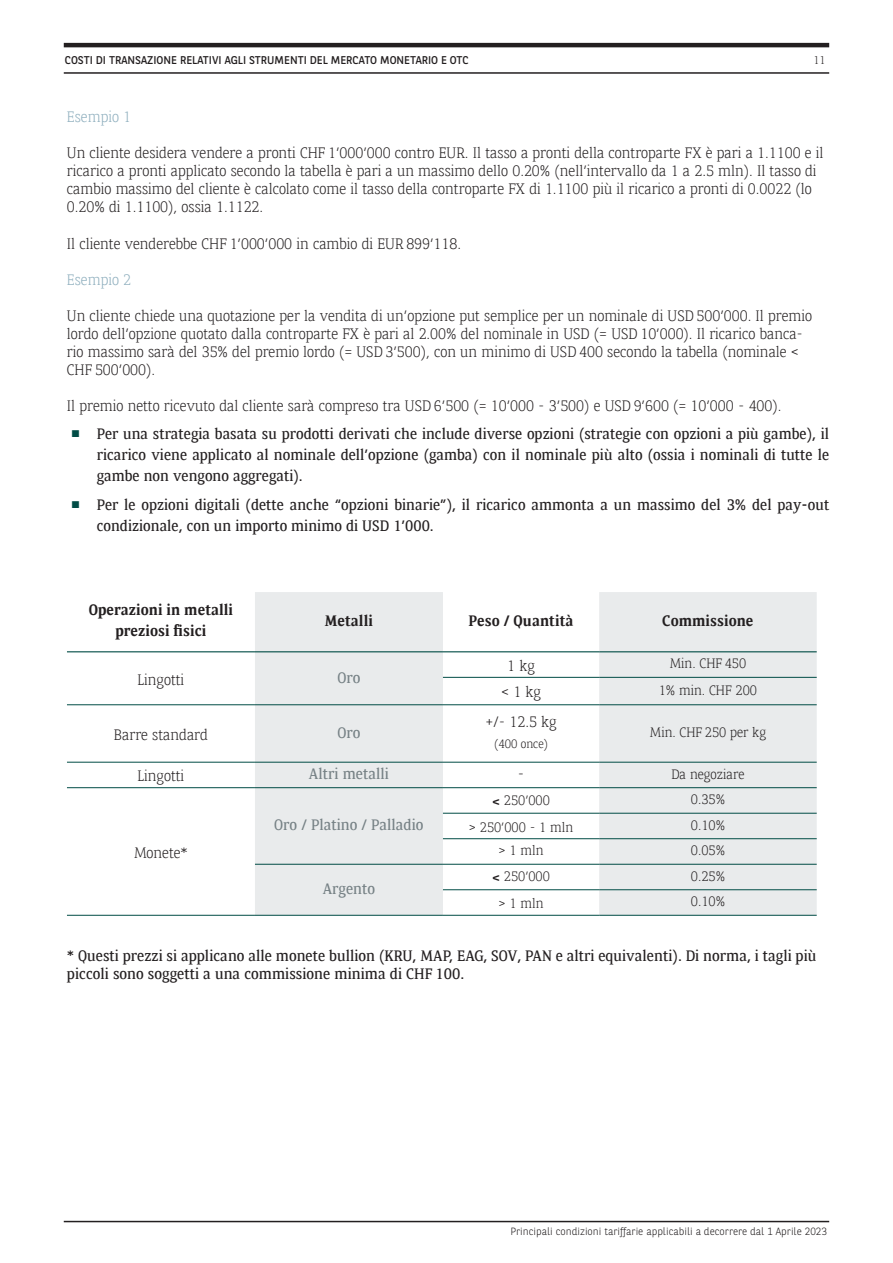
<style>
.page{position:relative;width:893px;height:1263px;background:#fff}
.page>*{position:absolute;margin:0;border:0;box-sizing:border-box;transform-origin:0 0}
.Paragraphe{font:300 15px/18px "BNPP Serif";color:#231f20}
.Sous-titres{font:15px/21px "BNPP Serif";color:#231f20}
.Paragraphe-2{font:700 15px/21px "BNPP Serif";color:#231f20;text-align:center}
.Paragraphe-3{font:15px "BNPP Serif";color:#768185}
.t1{font:300 15px "BNPP Serif";color:#8fafbe}
.Paragraphe-4{font:300 13.5px "BNPP Serif";color:#231f20}
.Paragraphe-5{font:300 12px "BNPP Serif";color:#231f20}
.puces_carrées_rouges{font:11.25px "BNPP Sans";color:#231f20}
.t2{font:300 11.25px "BNPP Serif";color:#231f20}
.t3{font:300 10.5px "BNPP Sans";color:#231f20}
.s1{font-family:"Times New Roman";color:#004c45}
.s2{font-family:"BNPP Sans";font-weight:400;font-size:15px}
</style>
<div class="page">
<hr style="left:64px;top:43px;width:765px;height:4px;background:#231f20">
<hr style="left:64px;top:72px;width:765px;height:2px;background:#231f20">
<hr style="left:64px;top:1221px;width:765px;height:1px;background:#231f20">
<svg style="left:67px;top:652px;width:532px;height:263px"></svg>
<div style="left:255px;top:592px;width:188px;height:323px;background:#e9ebec"></div>
<div style="left:599px;top:592px;width:218px;height:323px;background:#e9ebec"></div>
<hr style="left:67px;top:651px;width:188px;height:1px;background:#004c45">
<hr style="left:255px;top:651px;width:188px;height:1px;background:#004c45">
<hr style="left:443px;top:651px;width:156px;height:1px;background:#004c45">
<hr style="left:599px;top:651px;width:218px;height:1px;background:#004c45">
<hr style="left:443px;top:677px;width:156px;height:1px;background:#004c45">
<hr style="left:599px;top:677px;width:218px;height:1px;background:#004c45">
<hr style="left:67px;top:704px;width:188px;height:1px;background:#004c45">
<hr style="left:255px;top:704px;width:188px;height:1px;background:#004c45">
<hr style="left:443px;top:704px;width:156px;height:1px;background:#004c45">
<hr style="left:599px;top:704px;width:218px;height:1px;background:#004c45">
<hr style="left:67px;top:762px;width:188px;height:1px;background:#004c45">
<hr style="left:255px;top:762px;width:188px;height:1px;background:#004c45">
<hr style="left:443px;top:762px;width:156px;height:1px;background:#004c45">
<hr style="left:599px;top:762px;width:218px;height:1px;background:#004c45">
<hr style="left:67px;top:787px;width:188px;height:1px;background:#004c45">
<hr style="left:255px;top:787px;width:188px;height:1px;background:#004c45">
<hr style="left:443px;top:787px;width:156px;height:1px;background:#004c45">
<hr style="left:599px;top:787px;width:218px;height:1px;background:#004c45">
<hr style="left:443px;top:813px;width:156px;height:1px;background:#004c45">
<hr style="left:599px;top:813px;width:218px;height:1px;background:#004c45">
<hr style="left:443px;top:838px;width:156px;height:1px;background:#004c45">
<hr style="left:599px;top:838px;width:218px;height:1px;background:#004c45">
<hr style="left:255px;top:864px;width:188px;height:1px;background:#004c45">
<hr style="left:443px;top:864px;width:156px;height:1px;background:#004c45">
<hr style="left:599px;top:864px;width:218px;height:1px;background:#004c45">
<hr style="left:443px;top:889px;width:156px;height:1px;background:#004c45">
<hr style="left:599px;top:889px;width:218px;height:1px;background:#004c45">
<hr style="left:67px;top:915px;width:188px;height:1px;background:#004c45">
<hr style="left:255px;top:915px;width:188px;height:1px;background:#004c45">
<hr style="left:443px;top:915px;width:156px;height:1px;background:#004c45">
<hr style="left:599px;top:915px;width:218px;height:1px;background:#004c45">
<p class="puces_carrées_rouges" style="left:65px;top:53px;width:405px">COSTI DI TRANSAZIONE RELATIVI AGLI STRUMENTI DEL MERCATO MONETARIO E OTC</p>
<p class="t2" style="left:813px;top:52px;width:13px">11</p>
<p class="t1" style="left:67px;top:106px;width:66px">Esempio 1</p>
<p class="Paragraphe" style="left:67px;top:143px;width:758px">Un cliente desidera vendere a pronti CHF 1’000’000 contro EUR. Il tasso a pronti della controparte FX è pari a 1.1100 e il ricarico a pronti applicato secondo la tabella è pari a un massimo dello 0.20% (nell’intervallo da 1 a 2.5 mln). Il tasso di cambio massimo del cliente è calcolato come il tasso della controparte FX di 1.1100 più il ricarico a pronti di 0.0022 (lo 0.20% di 1.1100), ossia 1.1122.</p>
<p class="Paragraphe" style="left:67px;top:233px;width:396px">Il cliente venderebbe CHF 1’000’000 in cambio di EUR 899’118.</p>
<p class="t1" style="left:67px;top:268px;width:66px">Esempio 2</p>
<p class="Paragraphe" style="left:67px;top:305px;width:747px">Un cliente chiede una quotazione per la vendita di un’opzione put semplice per un nominale di USD 500’000. Il premio lordo dell’opzione quotato dalla controparte FX è pari al 2.00% del nominale in USD (= USD 10’000). Il ricarico banca&shy;rio massimo sarà del 35% del premio lordo (= USD 3’500), con un minimo di USD 400 secondo la tabella (nominale &lt; CHF 500’000).</p>
<p class="Paragraphe" style="left:67px;top:395px;width:716px">Il premio netto ricevuto dal cliente sarà compreso tra USD 6’500 (= 10’000 - 3’500) e USD 9’600 (= 10’000 - 400).</p>
<p class="Sous-titres" style="left:97px;top:422px;width:734px;text-align:justify;text-indent:-26px"><span class="s1">■</span> Per una strategia basata su prodotti derivati che include diverse opzioni (strategie con opzioni a più gambe), il ricarico viene applicato al nominale dell’opzione (gamba) con il nominale più alto (ossia i nominali di tutte le gambe non vengono aggregati).</p>
<p class="Sous-titres" style="left:97px;top:493px;width:734px;text-indent:-26px"><span class="s1">■</span> Per le opzioni digitali (dette anche “opzioni binarie”), il ricarico ammonta a un massimo del 3% del pay-out condizionale, con un importo minimo di USD 1’000.</p>
<p class="Paragraphe-2" style="left:89px;top:598px;width:146px">Operazioni in metalli preziosi fisici</p>
<p class="Paragraphe-2" style="left:325px;top:609px;width:50px">Metalli</p>
<p class="Paragraphe-2" style="left:469px;top:609px;width:106px">Peso / Quantità</p>
<p class="Paragraphe-2" style="left:662px;top:609px;width:93px">Commissione</p>
<p class="Paragraphe" style="left:138px;top:669px;width:48px">Lingotti</p>
<p class="Paragraphe-3" style="left:337px;top:666px;width:25px">Oro</p>
<p class="Paragraphe" style="left:507px;top:655px;width:29px">1 kg</p>
<p class="Paragraphe-4" style="left:670px;top:654px;width:78px">Min. CHF 450</p>
<p class="Paragraphe" style="left:501px;top:682px;width:41px">&lt; 1 kg</p>
<p class="Paragraphe-4" style="left:659px;top:680px;width:100px">1% min. CHF 200</p>
<p class="Paragraphe" style="left:114px;top:724px;width:96px">Barre standard</p>
<p class="Paragraphe-3" style="left:337px;top:721px;width:25px">Oro</p>
<p class="Paragraphe" style="left:486px;top:712px;width:72px">+/- 12.5 kg</p>
<p class="Paragraphe-5" style="left:494px;top:735px;width:55px">(400 once)</p>
<p class="Paragraphe-4" style="left:650px;top:722px;width:118px">Min. CHF 250 per kg</p>
<p class="Paragraphe" style="left:138px;top:766px;width:48px">Lingotti</p>
<p class="Paragraphe-3" style="left:309px;top:763px;width:81px">Altri metalli</p>
<p class="Paragraphe" style="left:518px;top:764px;width:8px">-</p>
<p class="Paragraphe-4" style="left:671px;top:764px;width:75px">Da negoziare</p>
<p class="Paragraphe" style="left:134px;top:842px;width:55px">Monete*</p>
<p class="Paragraphe-3" style="left:274px;top:814px;width:151px">Oro / Platino / Palladio</p>
<p class="Paragraphe-3" style="left:323px;top:878px;width:54px">Argento</p>
<p class="Paragraphe-4" style="left:492px;top:790px;width:59px"><span class="s2">&lt;</span> 250’000</p>
<p class="Paragraphe-4" style="left:691px;top:789px;width:36px">0.35%</p>
<p class="Paragraphe-4" style="left:469px;top:817px;width:106px">&gt; 250’000 - 1 mln</p>
<p class="Paragraphe-4" style="left:691px;top:815px;width:36px">0.10%</p>
<p class="Paragraphe-4" style="left:499px;top:840px;width:46px">&gt; 1 mln</p>
<p class="Paragraphe-4" style="left:691px;top:840px;width:36px">0.05%</p>
<p class="Paragraphe-4" style="left:492px;top:867px;width:59px"><span class="s2">&lt;</span> 250’000</p>
<p class="Paragraphe-4" style="left:691px;top:866px;width:36px">0.25%</p>
<p class="Paragraphe-4" style="left:499px;top:893px;width:46px">&gt; 1 mln</p>
<p class="Paragraphe-4" style="left:691px;top:891px;width:36px">0.10%</p>
<p class="Sous-titres" style="left:67px;top:946px;width:751px;line-height:18px">* Questi prezzi si applicano alle monete bullion (KRU, MAP, EAG, SOV, PAN e altri equivalenti). Di norma, i tagli più piccoli sono soggetti a una commissione minima di CHF 100.</p>
<p class="t3" style="left:510px;top:1224px;width:318px">Principali condizioni tariffarie applicabili a decorrere dal 1 Aprile 2023</p>
</div>
